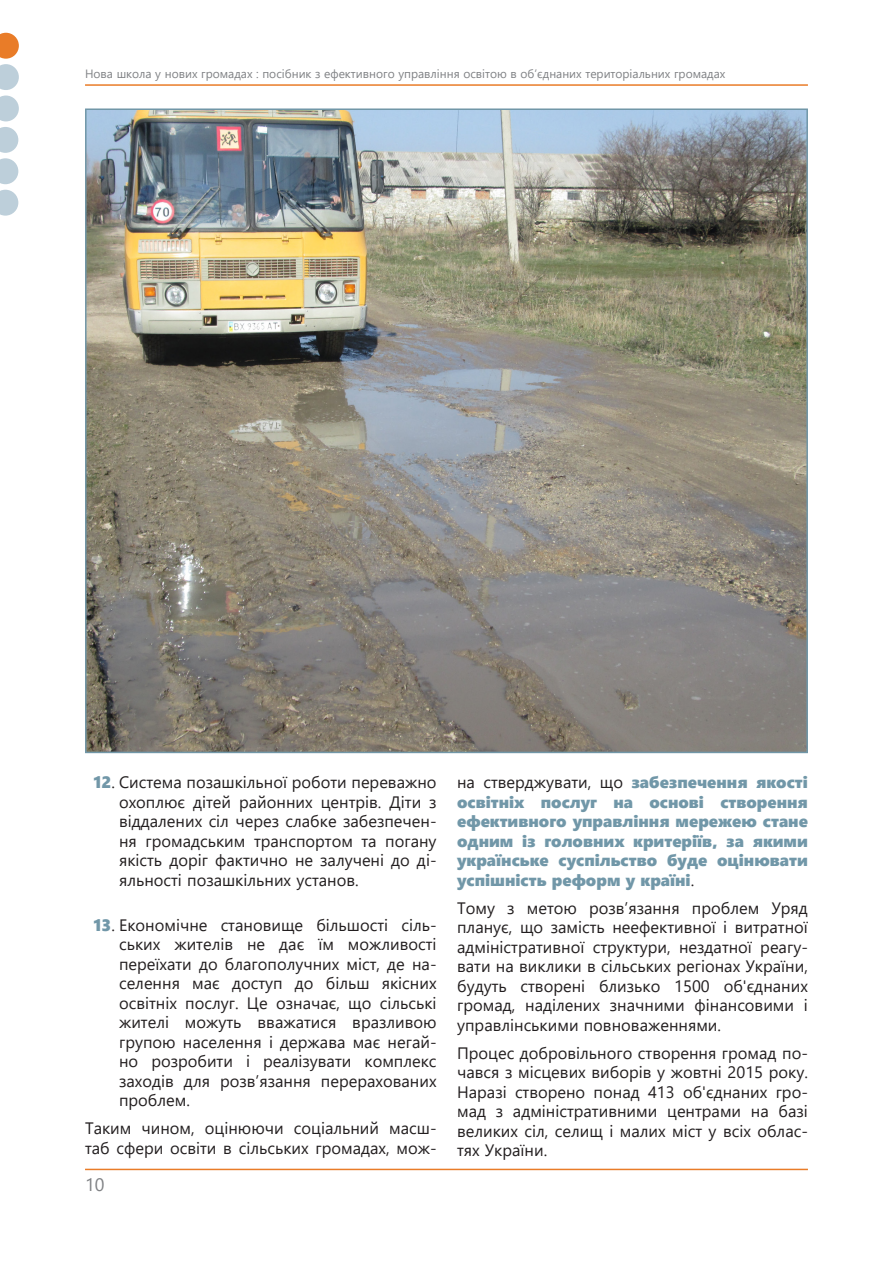
<style>
.page{position:relative;width:893px;height:1263px;background:#fff}
.page>*{position:absolute;margin:0;border:0;box-sizing:border-box;transform-origin:0 0}
.t1{font:18px "Segoe UI";color:#808285}
.осн_текст{font:16.5px/19.5px "Segoe UI";color:#231f20;text-align:justify}
.осн_перелик_6{font:16.5px/19.5px "Segoe UI";color:#231f20;text-align:justify}
.осн_текст-2{font:16.5px/19.5px "Segoe UI Black";color:#7197a8;text-align:justify}
.t2{font:12px "Segoe UI";color:#808285}
.s1{font-family:"Segoe UI Black";color:#7197a8}
.s2{font-family:"Segoe UI";color:#231f20}
</style>
<div class="page">
<svg style="left:0;top:33px;width:19px;height:57px"></svg>
<svg style="left:0;top:127px;width:18px;height:57px"></svg>
<svg style="left:0;top:96px;width:19px;height:25px"></svg>
<svg style="left:0;top:190px;width:18px;height:26px"></svg>
<hr style="left:85px;top:84px;width:723px;height:2px;background:#e97c28">
<hr style="left:85px;top:1169px;width:723px;height:1px;background:#e97c28">
<img style="left:88px;top:111px;width:717px;height:639px">
<p class="t2" style="left:85px;top:64px;width:642px">Нова школа у нових громадах : посібник з ефективного управління освітою в об’єднаних територіальних громадах</p>
<p class="осн_перелик_6" style="left:119px;top:772px;width:319px;text-indent:-26px"><span class="s1">12</span>. Система позашкільної роботи переважно охоплює дітей районних центрів. Діти з віддалених сіл через слабке забезпечен&shy;ня громадським транспортом та погану якість доріг фактично не залучені до ді&shy;яльності позашкільних установ.</p>
<p class="осн_перелик_6" style="left:119px;top:915px;width:319px;text-indent:-26px"><span class="s1">13</span>. Економічне становище більшості сіль&shy;ських жителів не дає їм можливості переїхати до благополучних міст, де на&shy;селення має доступ до більш якісних освітніх послуг. Це означає, що сільські жителі можуть вважатися вразливою групою населення і держава має негай&shy;но розробити і реалізувати комплекс заходів для розв’язання перерахованих проблем.</p>
<p class="осн_текст" style="left:85px;top:1118px;width:353px">Таким чином, оцінюючи соціальний масш&shy;таб сфери освіти в сільських громадах, мож-</p>
<p class="t1" style="left:85px;top:1170px;width:21px">10</p>
<p class="осн_текст-2" style="left:457px;top:771px;width:352px"><span class="s2">на стверджувати, що</span> забезпечення якості освітніх послуг на основі створення ефективного управління мережею стане одним із головних критеріїв, за якими українське суспільство буде оцінювати успішність реформ у країні<span class="s2">.</span></p>
<p class="осн_текст" style="left:457px;top:898px;width:352px">Тому з метою розв’язання проблем Уряд планує, що замість неефективної і витратної адміністративної структури, нездатної реагу&shy;вати на виклики в сільських регіонах України, будуть створені близько 1500 об'єднаних громад, наділених значними фінансовими і управлінськими повноваженнями.</p>
<p class="осн_текст" style="left:457px;top:1043px;width:352px">Процес добровільного створення громад по&shy;чався з місцевих виборів у жовтні 2015 року.<br>Наразі створено понад 413 об'єднаних гро&shy;мад з адміністративними центрами на базі великих сіл, селищ і малих міст у всіх облас&shy;тях України.</p>
</div>
